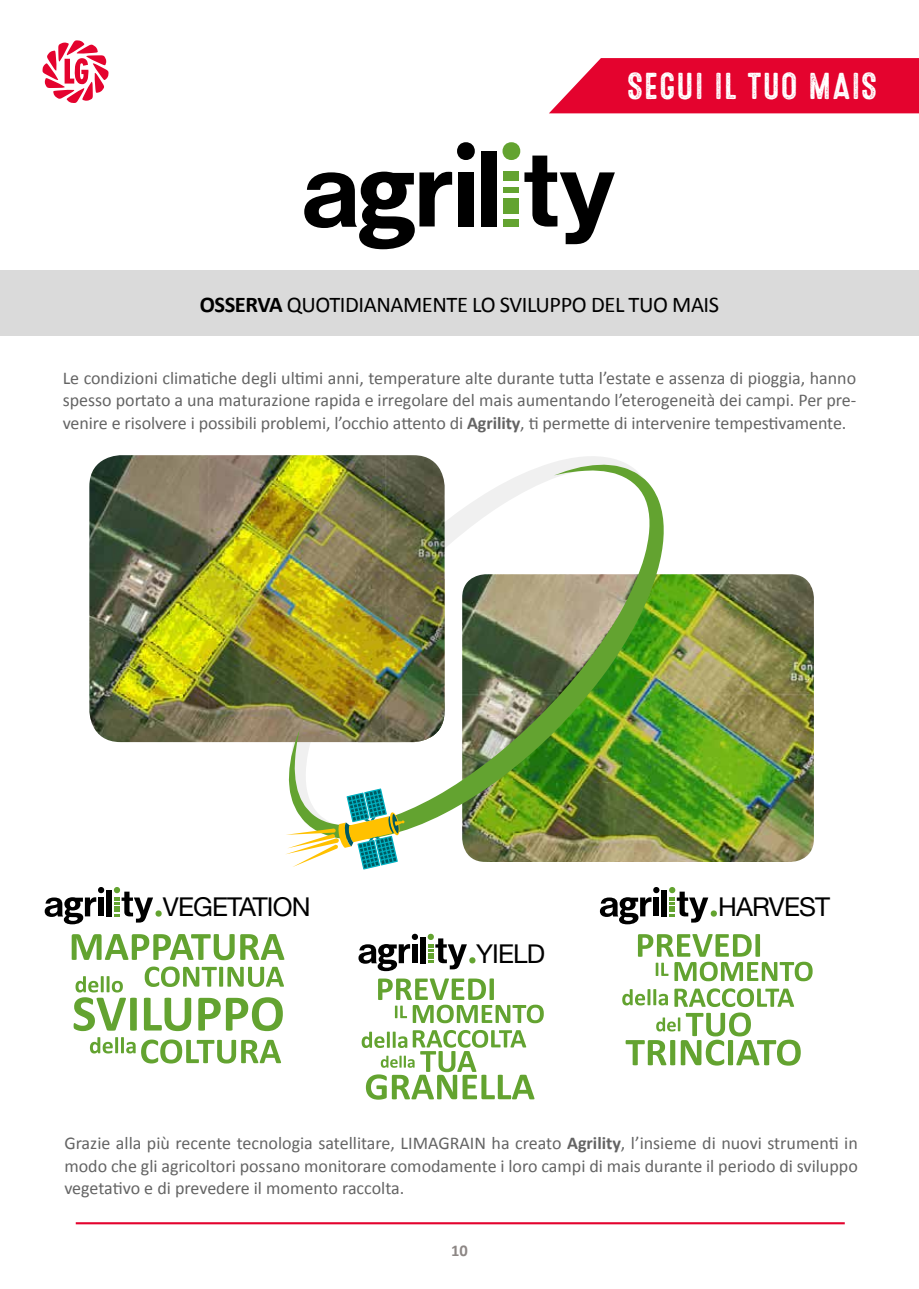
<style>
.page{position:relative;width:919px;height:1289px;background:#fff}
.page>*{position:absolute;margin:0;border:0;box-sizing:border-box;transform-origin:0 0}
.t1{font:37.5px "Microbrew Three";color:#fff}
.t2{font:26.1px "Helvetica Neue";letter-spacing:-.03em;color:#000}
.t3{font:22.5px "Calibri";letter-spacing:-.02em;color:#000}
.t4{font:18px/22.5px "Calibri";letter-spacing:-.005em;color:#646464;text-align:justify}
.t5{font:700 16.5px "Calibri";color:#8d8785}
.s1{font-weight:700}
</style>
<div class="page">
<hr style="left:76px;top:1222px;width:768px;height:2px;background:#e4032e">
<svg style="left:42px;top:40px;width:67px;height:63px"></svg>
<svg style="left:549px;top:58px;width:369px;height:55px;background:#e5153d"></svg>
<div style="left:457px;top:142px;width:18px;height:18px;background:#000;border-radius:50%"></div>
<div style="left:458px;top:172px;width:15px;height:54px;background:#000"></div>
<div style="left:481px;top:151px;width:15px;height:75px;background:#000"></div>
<svg style="left:524px;top:155px;width:90px;height:89px"></svg>
<svg style="left:304px;top:172px;width:148px;height:77px"></svg>
<div style="left:502px;top:142px;width:18px;height:18px;background:#63a330;border-radius:50%"></div>
<div style="left:503px;top:172px;width:16px;height:9px;background:#63a330"></div>
<div style="left:503px;top:219px;width:16px;height:8px;background:#63a330"></div>
<div style="left:503px;top:187px;width:16px;height:6px;background:#63a330"></div>
<div style="left:503px;top:198px;width:16px;height:15px;background:#63a330"></div>
<svg style="left:90px;top:1037px;width:191px;height:26px"></svg>
<svg style="left:74px;top:966px;width:210px;height:65px"></svg>
<svg style="left:72px;top:934px;width:212px;height:26px"></svg>
<img style="left:89px;top:455px;width:347px;height:287px">
<img style="left:462px;top:574px;width:351px;height:288px">
<img style="left:289px;top:464px;width:376px;height:377px">
<svg style="left:286px;top:788px;width:118px;height:81px"></svg>
<div style="left:0;top:271px;width:918px;height:65px;background:#dadada"></div>
<div style="left:412px;top:933px;width:6px;height:7px;background:#000;border-radius:50%"></div>
<div style="left:412px;top:944px;width:5px;height:19px;background:#000"></div>
<div style="left:420px;top:936px;width:5px;height:27px;background:#000"></div>
<svg style="left:358px;top:944px;width:52px;height:27px"></svg>
<svg style="left:427px;top:933px;width:7px;height:7px"></svg>
<svg style="left:428px;top:938px;width:47px;height:31px"></svg>
<div style="left:661px;top:890px;width:5px;height:26px;background:#000"></div>
<svg style="left:600px;top:887px;width:59px;height:37px"></svg>
<svg style="left:669px;top:887px;width:47px;height:35px"></svg>
<div style="left:106px;top:890px;width:6px;height:26px;background:#000"></div>
<svg style="left:45px;top:887px;width:59px;height:37px"></svg>
<svg style="left:114px;top:887px;width:39px;height:35px"></svg>
<div style="left:155px;top:910px;width:7px;height:6px;background:#63a330;border-radius:50%"></div>
<svg style="left:638px;top:934px;width:174px;height:47px"></svg>
<svg style="left:622px;top:988px;width:178px;height:77px"></svg>
<svg style="left:378px;top:978px;width:165px;height:45px"></svg>
<svg style="left:361px;top:1030px;width:173px;height:69px"></svg>
<h1 class="t1" style="left:627px;top:65px;width:252px">SEGUI IL TUO MAIS</h1>
<p class="t3" style="left:200px;top:290px;width:521px"><span class="s1">OSSERVA</span> QUOTIDIANAMENTE LO SVILUPPO DEL TUO MAIS</p>
<p class="t4" style="left:63px;top:366px;width:794px">Le condizioni climatiche degli ultimi anni, temperature alte durante tutta l’estate e assenza di pioggia, hanno spesso portato a una maturazione rapida e irregolare del mais aumentando l’eterogeneità dei campi. Per pre&shy;venire e risolvere i possibili problemi, l’occhio attento di <span class="s1">Agrility</span>, ti permette di intervenire tempestivamente.</p>
<h2 class="t2" style="left:163px;top:891px;width:149px">VEGETATION</h2>
<h2 class="t2" style="left:718px;top:891px;width:114px">HARVEST</h2>
<h2 class="t2" style="left:476px;top:938px;width:71px">YIELD</h2>
<p class="t4" style="left:64px;top:1132px;width:794px">Grazie alla più recente tecnologia satellitare, LIMAGRAIN ha creato <span class="s1">Agrility</span>, l’insieme di nuovi strumenti in modo che gli agricoltori possano monitorare comodamente i loro campi di mais durante il periodo di sviluppo vegetativo e di prevedere il momento raccolta.</p>
<p class="t5" style="left:451px;top:1240px;width:18px">10</p>
</div>
